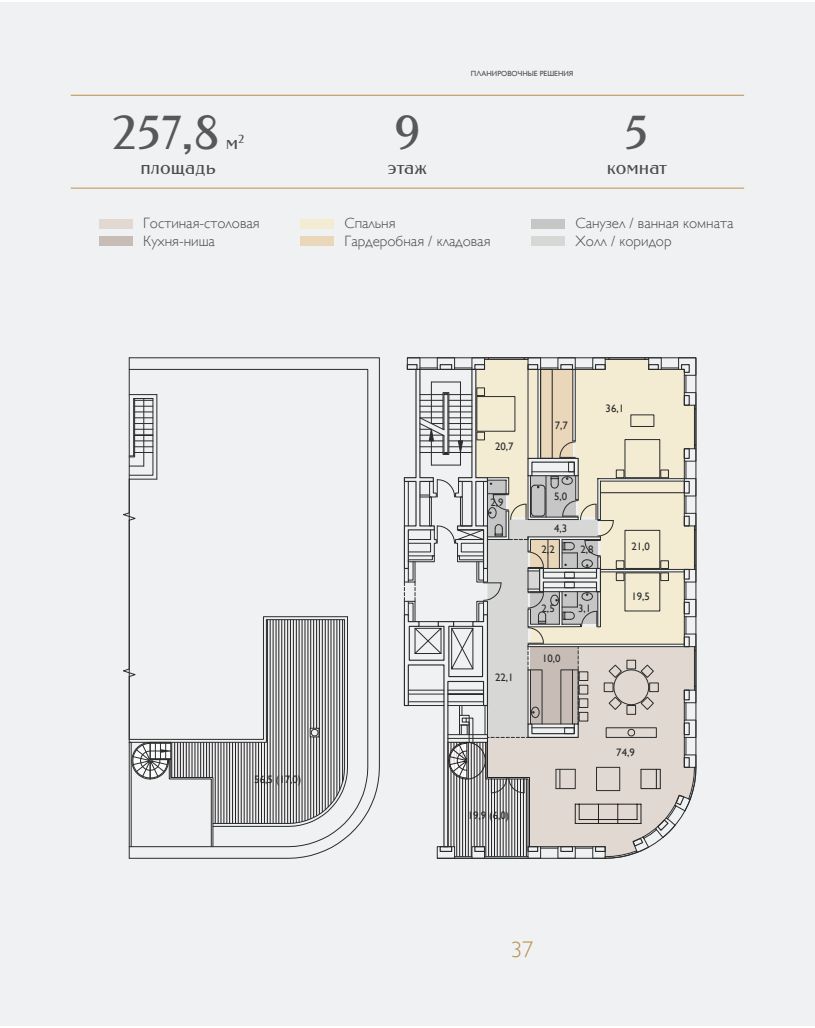
<style>
.page{position:relative;width:815px;height:1028px;background:#fff}
.page>*{position:absolute;margin:0;border:0;box-sizing:border-box;transform-origin:0 0}
.t1{font:47.5px "Romanovsky";color:#57585a}
.t2{font:300 22.5px "Gill Sans";color:#b98f48}
.t3{font:20px "Romanovsky";color:#4b4c4d}
.t4{font:300 15px/17.5px "Gill Sans";color:#4b4c4d}
.t5{font:10.75px "Gill Sans";color:#2a2c2c}
.t6{font:7.5px "Gill Sans";color:#4b4c4d}
</style>
<div class="page">
<div style="left:18px;top:2px;width:797px;height:1023px;background:#f0f1f2"></div>
<div style="left:0;top:2px;width:18px;height:1023px;background:#f0f1f2"></div>
<hr style="left:71px;top:95px;width:673px;height:1px;background:#b98f48">
<hr style="left:71px;top:188px;width:673px;height:1px;background:#b98f48">
<svg style="left:129px;top:357px;width:251px;height:501px"></svg>
<svg style="left:130px;top:369px;width:238px;height:478px"></svg>
<svg style="left:130px;top:394px;width:27px;height:86px"></svg>
<hr style="left:129px;top:358px;width:1px;height:155px;background:#2a2c2c">
<hr style="left:129px;top:520px;width:1px;height:149px;background:#2a2c2c">
<hr style="left:129px;top:676px;width:1px;height:182px;background:#2a2c2c">
<svg style="left:123px;top:616px;width:225px;height:231px"></svg>
<svg style="left:123px;top:511px;width:15px;height:10px"></svg>
<svg style="left:403px;top:357px;width:294px;height:502px"></svg>
<div style="left:99px;top:219px;width:33px;height:9px;background:#e1d8d1"></div>
<div style="left:300px;top:237px;width:34px;height:9px;background:#ead6b9"></div>
<div style="left:99px;top:237px;width:33px;height:9px;background:#c7bdb6"></div>
<div style="left:531px;top:219px;width:34px;height:9px;background:#c6c6c6"></div>
<div style="left:300px;top:219px;width:34px;height:9px;background:#f4ebd3"></div>
<div style="left:531px;top:237px;width:34px;height:9px;background:#d7d7d5"></div>
<h1 class="t1" style="left:112px;top:106px;width:110px">257,8</h1>
<h3 class="t3" style="left:140px;top:156px;width:77px">площадь</h3>
<h3 class="t3" style="left:226px;top:131px;width:20px">м<sup>2</sup></h3>
<h1 class="t1" style="left:394px;top:106px;width:28px">9</h1>
<h3 class="t3" style="left:388px;top:156px;width:41px">этаж</h3>
<p class="t6" style="left:471px;top:69px;width:104px">ПЛАНИРОВОЧНЫЕ РЕШЕНИЯ</p>
<h1 class="t1" style="left:625px;top:106px;width:25px">5</h1>
<h3 class="t3" style="left:607px;top:156px;width:62px">комнат</h3>
<p class="t4" style="left:143px;top:214px;width:118px">Гостиная-столовая<br>Кухня-ниша</p>
<p class="t4" style="left:576px;top:214px;width:159px">Санузел / ванная комната<br>Холл / коридор</p>
<p class="t4" style="left:345px;top:214px;width:147px">Спальня<br>Гардеробная / кладовая</p>
<p class="t5" style="left:254px;top:773px;width:49px">56,5 (17,0)</p>
<p class="t5" style="left:495px;top:439px;width:20px">20,7</p>
<p class="t5" style="left:490px;top:496px;width:15px">2,9</p>
<p class="t5" style="left:495px;top:670px;width:20px">22,1</p>
<p class="t5" style="left:468px;top:809px;width:43px">19,9 (6,0)</p>
<p class="t5" style="left:555px;top:419px;width:15px">7,7</p>
<p class="t5" style="left:606px;top:402px;width:20px">36,1</p>
<p class="t5" style="left:554px;top:490px;width:15px">5,0</p>
<p class="t5" style="left:554px;top:522px;width:15px">4,3</p>
<p class="t5" style="left:542px;top:543px;width:15px">2,2</p>
<p class="t5" style="left:580px;top:543px;width:15px">2,8</p>
<p class="t5" style="left:542px;top:602px;width:15px">2,5</p>
<p class="t5" style="left:578px;top:602px;width:15px">3,1</p>
<p class="t5" style="left:542px;top:652px;width:20px">10,0</p>
<p class="t5" style="left:631px;top:540px;width:20px">21,0</p>
<p class="t5" style="left:631px;top:589px;width:20px">19,5</p>
<p class="t5" style="left:616px;top:745px;width:20px">74,9</p>
<h2 class="t2" style="left:511px;top:932px;width:24px">37</h2>
</div>
